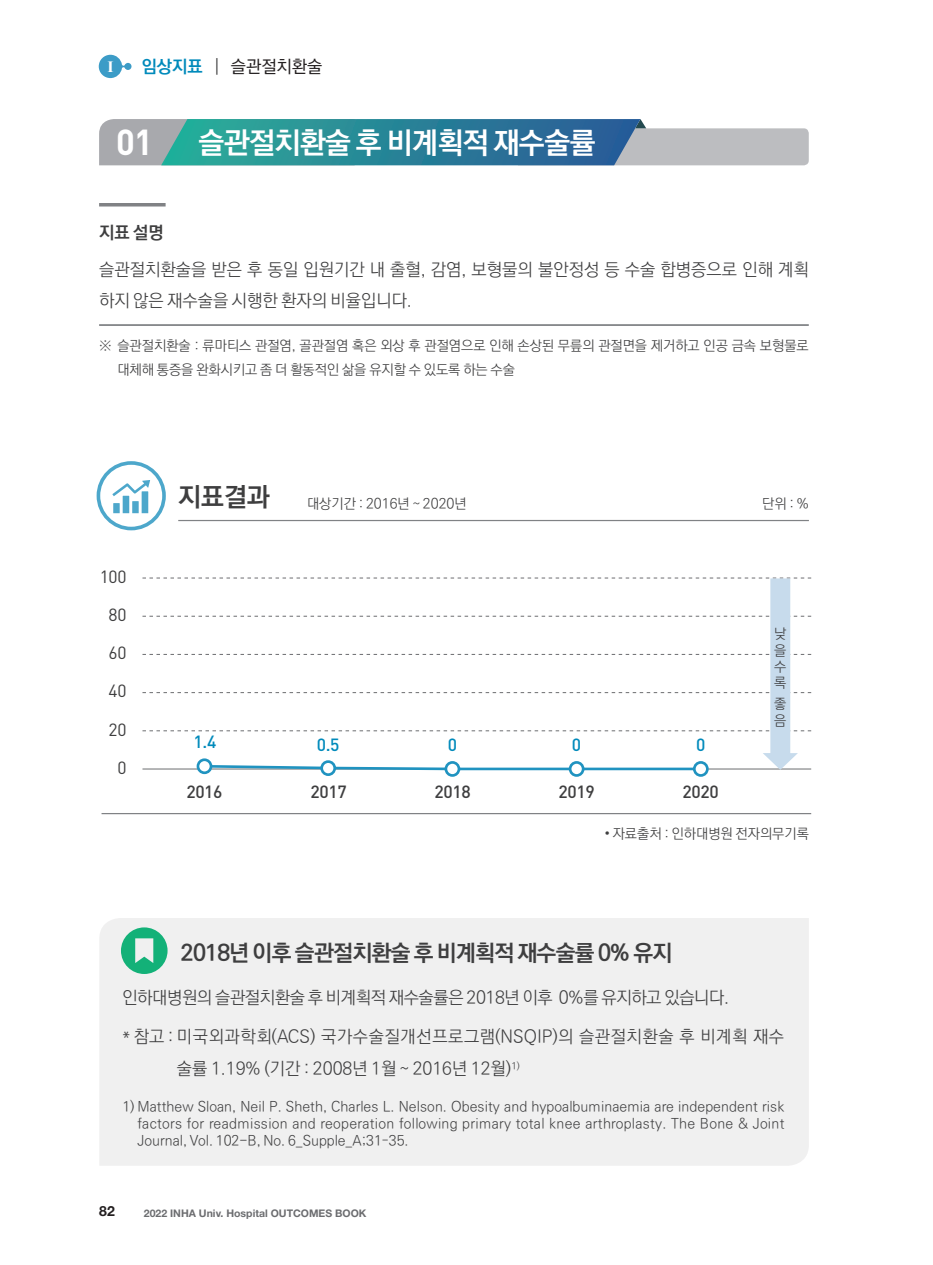
<style>
.page{position:relative;width:933px;height:1265px;background:#fff}
.page>*{position:absolute;margin:0;border:0;box-sizing:border-box;transform-origin:0 0}
.t1{font:700 35.7px "DIN Pro";color:#fff}
.t2{font:700 29.75px "Ko Pub World Dotum";letter-spacing:-.02em;color:#fff}
.t3{font:700 26.25px "Ko Pub World Dotum";color:#3e3e3f}
.t4{font:700 22.75px "Ko Pub World Dotum";letter-spacing:-.03em;color:#3e3e3f}
.t5{font:300 17.5px/31.5px "Ko Pub World Dotum";letter-spacing:.035em;color:#3e3e3f}
.t6{font:300 17.5px/31.5px "Ko Pub World Dotum";color:#3e3e3f}
.t7{font:300 17.5px "Ko Pub World Dotum";letter-spacing:-.02em;color:#3e3e3f}
.t8{font:500 17.5px "DIN Pro";letter-spacing:-.02em;color:#3e3e3f}
.t9{font:17.5px/38.3px "DIN Pro";letter-spacing:-.02em;color:#3e3e3f;text-align:right}
.t10{font:500 17.5px "Ko Pub World Dotum";color:#231f20}
.t11{font:500 17.5px "DIN Pro";color:#008abb}
.t12{font:700 17.5px "Ko Pub World Dotum";color:#3e3e3f}
.t13{font:700 15.75px "Times New Roman";color:#fff}
.t14{font:300 14px/16.3px "Ko Pub World Dotum";color:#3e3e3f}
.t15{font:700 14px "Helvetica Neue";color:#231f20}
.t16{font:700 10.5px "Helvetica Neue";color:#6c6d70}
.s1{font-weight:700;color:#008abb}
.s2{font-weight:300;color:#3e3e3f}
</style>
<div class="page">
<svg style="left:99px;top:55px;width:32px;height:23px"></svg>
<svg style="left:99px;top:119px;width:709px;height:46px;background:#5f99a7"></svg>
<svg style="left:99px;top:203px;width:67px;height:4px"></svg>
<hr style="left:99px;top:324px;width:709px;height:2px;background:#808285">
<hr style="left:178px;top:520px;width:631px;height:1px;background:#808285">
<div style="left:97px;top:461px;width:69px;height:69px;border:4px solid #0082b5;border-radius:50%"></div>
<svg style="left:112px;top:480px;width:38px;height:33px"></svg>
<hr style="left:101px;top:813px;width:710px;height:1px;background:#808285">
<svg style="left:142px;top:578px;width:669px;height:194px"></svg>
<div style="left:99px;top:918px;width:710px;height:248px;background:#f0f0f0"></div>
<svg style="left:121px;top:927px;width:46px;height:47px"></svg>
<div style="left:198px;top:760px;width:13px;height:13px;background:#fff;border-radius:50%"></div>
<div style="left:197px;top:758px;width:15px;height:16px;border:3px solid #2093c0;border-radius:50%"></div>
<div style="left:322px;top:762px;width:13px;height:13px;background:#fff;border-radius:50%"></div>
<div style="left:320px;top:760px;width:16px;height:16px;border:3px solid #2093c0;border-radius:50%"></div>
<div style="left:446px;top:762px;width:13px;height:13px;background:#fff;border-radius:50%"></div>
<div style="left:444px;top:761px;width:16px;height:16px;border:3px solid #2093c0;border-radius:50%"></div>
<div style="left:570px;top:762px;width:13px;height:13px;background:#fff;border-radius:50%"></div>
<div style="left:569px;top:761px;width:15px;height:16px;border:3px solid #2093c0;border-radius:50%"></div>
<div style="left:694px;top:762px;width:13px;height:13px;background:#fff;border-radius:50%"></div>
<div style="left:693px;top:761px;width:15px;height:16px;border:3px solid #2093c0;border-radius:50%"></div>
<p class="t13" style="left:107px;top:55px;width:8px">Ⅰ</p>
<p class="t10" style="left:142px;top:55px;width:182px"><span class="s1">임상지표</span> <span class="s2">|</span> 슬관절치환술</p>
<h1 class="t1" style="left:116px;top:118px;width:38px">01</h1>
<h2 class="t2" style="left:198px;top:121px;width:399px">슬관절치환술 후 비계획적 재수술률</h2>
<p class="t12" style="left:99px;top:220px;width:66px">지표 설명</p>
<p class="t6" style="left:99px;top:254px;width:711px">슬관절치환술을 받은 후 동일 입원기간 내 출혈, 감염, 보형물의 불안정성 등 수술 합병증으로 인해 계획 하지 않은 재수술을 시행한 환자의 비율입니다.</p>
<p class="t14" style="left:117px;top:333px;width:693px;line-height:24.5px;text-indent:-18px">※ 슬관절치환술 : 류마티스 관절염, 골관절염 혹은 외상 후 관절염으로 인해 손상된 무릎의 관절면을 제거하고 인공 금속 보형물로 대체해 통증을 완화시키고 좀 더 활동적인 삶을 유지할 수 있도록 하는 수술</p>
<p class="t9" style="left:100px;top:556px;width:28px">100<br>80<br>60<br>40<br>20<br>0</p>
<h3 class="t3" style="left:178px;top:478px;width:93px">지표결과</h3>
<p class="t14" style="left:307px;top:496px;width:161px">대상기간 : 2016년 ~ 2020년</p>
<p class="t14" style="left:762px;top:496px;width:48px">단위 : %</p>
<p class="t14" style="left:774px;top:626px;width:14px;text-align:justify">낮 을 수 록</p>
<p class="t14" style="left:774px;top:696px;width:13px">좋 음</p>
<p class="t11" style="left:193px;top:730px;width:24px">1.4</p>
<p class="t11" style="left:317px;top:733px;width:24px">0.5</p>
<p class="t11" style="left:448px;top:733px;width:11px">0</p>
<p class="t11" style="left:572px;top:733px;width:11px">0</p>
<p class="t11" style="left:696px;top:733px;width:11px">0</p>
<p class="t8" style="left:186px;top:780px;width:38px">2016</p>
<p class="t8" style="left:310px;top:780px;width:38px">2017</p>
<p class="t8" style="left:434px;top:780px;width:38px">2018</p>
<p class="t8" style="left:558px;top:780px;width:38px">2019</p>
<p class="t8" style="left:682px;top:780px;width:38px">2020</p>
<p class="t14" style="left:604px;top:826px;width:206px">• 자료출처 : 인하대병원 전자의무기록</p>
<h3 class="t4" style="left:181px;top:937px;width:493px">2018년 이후 슬관절치환술 후 비계획적 재수술률 0% 유지</h3>
<p class="t7" style="left:122px;top:985px;width:608px">인하대병원의 슬관절치환술 후 비계획적 재수술률은 2018년 이후 0%를 유지하고 있습니다.</p>
<p class="t5" style="left:177px;top:1022px;width:608px;text-indent:-55px">* 참고 : 미국외과학회(ACS) 국가수술질개선프로그램(NSQIP)의 슬관절치환술 후 비계획 재수 술률 1.19% (기간 : 2008년 1월 ~ 2016년 12월)<sup>1)</sup></p>
<p class="t14" style="left:137px;top:1099px;width:648px;line-height:16.8px;text-align:justify;text-indent:-15px">1) Matthew Sloan, Neil P. Sheth, Charles L. Nelson. Obesity and hypoalbuminaemia are independent risk factors for readmission and reoperation following primary total knee arthroplasty. The Bone &amp; Joint Journal, Vol. 102-B, No. 6_Supple_A;31–35.</p>
<p class="t15" style="left:99px;top:1203px;width:17px">82</p>
<p class="t16" style="left:144px;top:1207px;width:224px">2022 INHA Univ. Hospital OUTCOMES BOOK</p>
</div>
